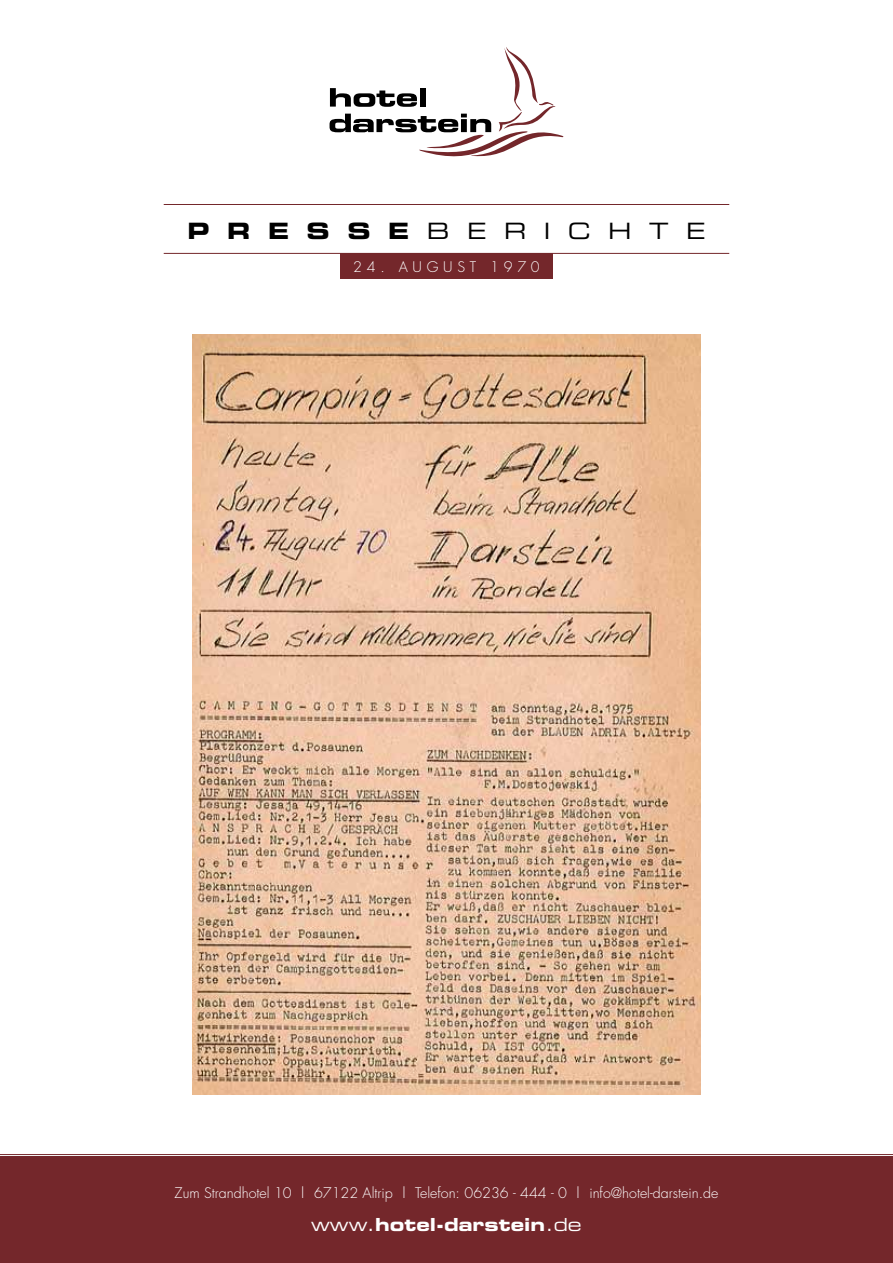
<style>
.page{position:relative;width:893px;height:1263px;background:#fff}
.page>*{position:absolute;margin:0;border:0;box-sizing:border-box;transform-origin:0 0}
.t1{font:22.5px "Eurostile Extended Two";letter-spacing:.775em;color:#000}
.t2{font:18px "Eurostile Bold Extended Two";color:#fff}
.t3{font:300 14.25px "Futura";color:#fff}
.s1{font-family:"Eurostile Bold Extended Two"}
.s2{font-family:"Eurostile Extended Two"}
</style>
<div class="page">
<svg style="left:330px;top:47px;width:234px;height:110px"></svg>
<div style="left:0;top:1157px;width:893px;height:106px;background:#74272b"></div>
<hr style="left:164px;top:204px;width:565px;height:1px;background:#74272b">
<hr style="left:164px;top:253px;width:565px;height:1px;background:#74272b">
<hr style="left:0;top:1154px;width:893px;height:1px;background:#74272b">
<img style="left:193px;top:335px;width:507px;height:759px">
<div style="left:340px;top:253px;width:213px;height:26px;background:#74272b"></div>
<h1 class="t1" style="left:188px;top:215px;width:519px"><span class="s1">PRESSE</span>BERICHTE</h1>
<p class="t3" style="left:353px;top:258px;width:73px">24. August</p>
<p class="t3" style="left:490px;top:258px;width:51px">1970</p>
<p class="t3" style="left:175px;top:1184px;width:545px">Zum Strandhotel 10 | 67122 Altrip | Telefon: 06236 - 444 - 0 | info@hotel-darstein.de</p>
<p class="t2" style="left:311px;top:1212px;width:272px"><span class="s2">www.</span>hotel-darstein<span class="s2">.de</span></p>
</div>
